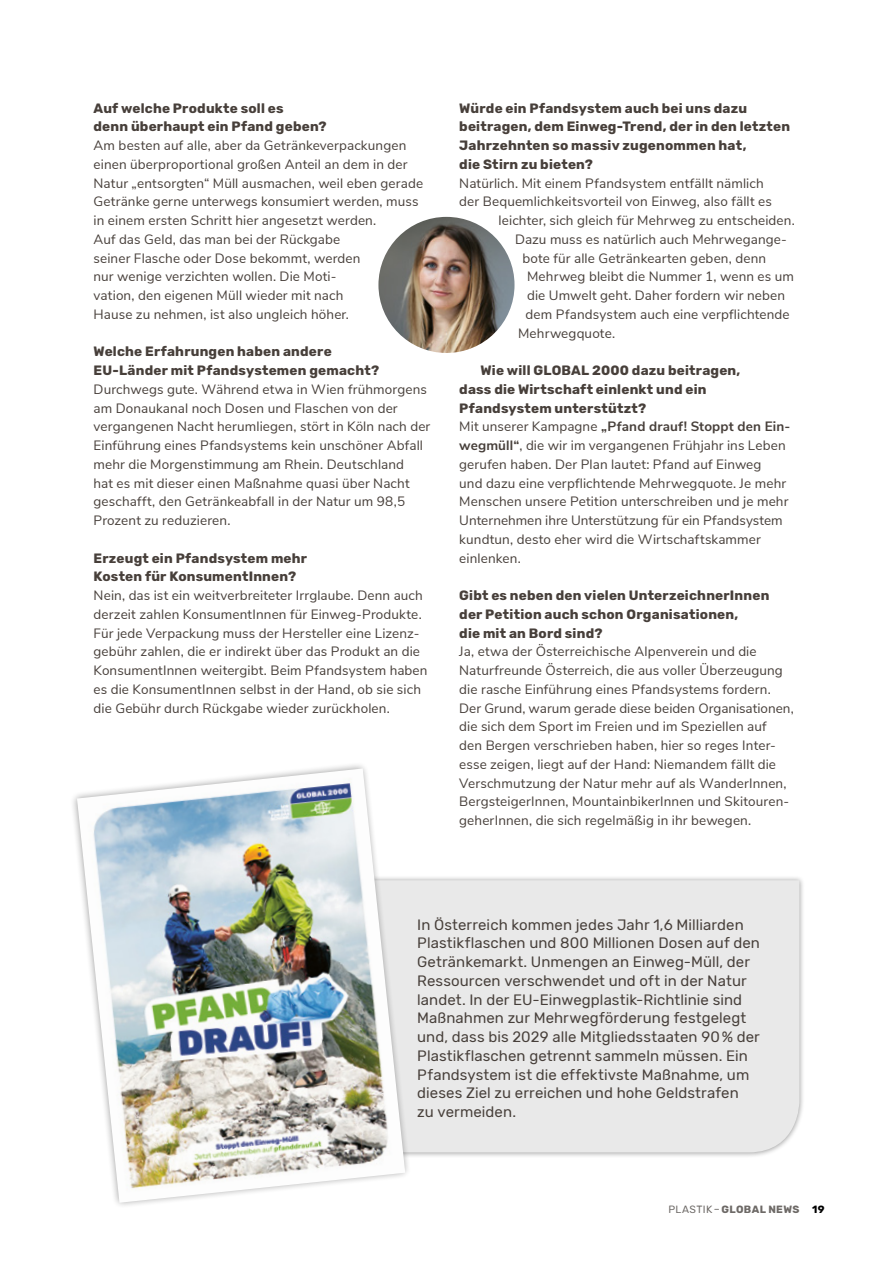
<style>
.page{position:relative;width:893px;height:1263px;background:#fff}
.page>*{position:absolute;margin:0;border:0;box-sizing:border-box;transform-origin:0 0}
.t1{font:15px/18.8px "Rubik";letter-spacing:.005em;color:#473f3a}
.t2{font:13.5px/18.8px "Nunito Sans";letter-spacing:.01em;color:#473f3a}
.t3{font:700 13.5px/18.8px "Rubik";letter-spacing:.015em;color:#473f3a}
.t4{font:700 10.5px "Rubik";letter-spacing:.035em;color:#6d6966}
.s1{font-weight:700}
.s2{font-weight:400}
.s3{color:#000}
</style>
<div class="page">
<img style="left:378px;top:217px;width:136px;height:136px;border-radius:68px">
<div style="left:248px;top:875px;width:557px;height:283px;background:#000;opacity:.4"></div>
<div style="left:413px;top:880px;width:386px;height:272px;background:#e9e9e9"></div>
<svg style="left:73px;top:765px;width:340px;height:441px"></svg>
<img style="left:77px;top:768px;width:328px;height:435px">
<p class="t3" style="left:94px;top:99px;width:235px">Auf welche Produkte soll es<br>denn überhaupt ein Pfand geben?</p>
<p class="t2" style="left:94px;top:135px;width:331px">Am besten auf alle, aber da Getränkeverpackungen einen überproportional großen Anteil an dem in der Natur „entsorgten“ Müll ausmachen, weil eben gerade Getränke gerne unterwegs konsumiert werden, muss in einem ersten Schritt hier angesetzt werden.<br>Auf das Geld, das man bei der Rückgabe<br>seiner Flasche oder Dose bekommt, werden<br>nur wenige verzichten wollen. Die Moti-<br>vation, den eigenen Müll wieder mit nach<br>Hause zu nehmen, ist also ungleich höher.</p>
<p class="t3" style="left:94px;top:343px;width:287px">Welche Erfahrungen haben andere<br>EU-Länder mit Pfandsystemen gemacht?</p>
<p class="t2" style="left:94px;top:379px;width:338px">Durchwegs gute. Während etwa in Wien frühmorgens am Donaukanal noch Dosen und Flaschen von der vergangenen Nacht herumliegen, stört in Köln nach der Einführung eines Pfandsystems kein unschöner Abfall mehr die Morgenstimmung am Rhein. Deutschland<br>hat es mit dieser einen Maßnahme quasi über Nacht geschafft, den Getränkeabfall in der Natur um 98,5<br>Prozent zu reduzieren.</p>
<p class="t3" style="left:94px;top:549px;width:215px">Erzeugt ein Pfandsystem mehr<br>Kosten für KonsumentInnen?</p>
<p class="t2" style="left:94px;top:585px;width:336px">Nein, das ist ein weitverbreiteter Irrglaube. Denn auch derzeit zahlen KonsumentInnen für Einweg-Produkte.<br>Für jede Verpackung muss der Hersteller eine Lizenz&shy;gebühr zahlen, die er indirekt über das Produkt an die KonsumentInnen weitergibt. Beim Pfandsystem haben es die KonsumentInnen selbst in der Hand, ob sie sich die Gebühr durch Rückgabe wieder zurückholen.</p>
<p class="t3" style="left:459px;top:99px;width:332px">Würde ein Pfandsystem auch bei uns dazu beitragen, dem Einweg-Trend, der in den letzten Jahrzehnten so massiv zugenommen hat,<br>die Stirn zu bieten?</p>
<p class="t2" style="left:459px;top:173px;width:306px">Natürlich. Mit einem Pfandsystem entfällt nämlich</p>
<p class="t2" style="left:459px;top:191px;width:314px">der Bequemlichkeitsvorteil von Einweg, also fällt es</p>
<p class="t2" style="left:499px;top:210px;width:298px">leichter, sich gleich für Mehrweg zu entscheiden.</p>
<p class="t2" style="left:515px;top:229px;width:273px">Dazu muss es natürlich auch Mehrwegange-</p>
<p class="t2" style="left:523px;top:248px;width:245px">bote für alle Getränkearten geben, denn</p>
<p class="t2" style="left:527px;top:266px;width:268px">Mehrweg bleibt die Nummer 1, wenn es um</p>
<p class="t2" style="left:527px;top:285px;width:260px">die Umwelt geht. Daher fordern wir neben</p>
<p class="t2" style="left:526px;top:304px;width:266px">dem Pfandsystem auch eine verpflichtende</p>
<p class="t2" style="left:518px;top:323px;width:99px">Mehrwegquote.</p>
<p class="t3" style="left:459px;top:361px;width:283px;text-indent:21px">Wie will GLOBAL 2000 dazu beitragen, dass die Wirtschaft einlenkt und ein<br>Pfandsystem unterstützt?</p>
<p class="t2" style="left:459px;top:416px;width:333px">Mit unserer Kampagne <span class="s1">„Pfand drauf! Stoppt den Ein&shy;wegmüll“</span>, die wir im vergangenen Frühjahr ins Leben gerufen haben. Der Plan lautet: Pfand auf Einweg<br>und dazu eine verpflichtende Mehrwegquote. Je mehr Menschen unsere Petition unterschreiben und je mehr Unternehmen ihre Unterstützung für ein Pfandsystem kundtun, desto eher wird die Wirtschaftskammer einlenken.</p>
<p class="t3" style="left:459px;top:586px;width:312px">Gibt es neben den vielen UnterzeichnerInnen der Petition auch schon Organisationen,<br>die mit an Bord sind?</p>
<p class="t2" style="left:459px;top:641px;width:336px">Ja, etwa der Österreichische Alpenverein und die Naturfreunde Österreich, die aus voller Überzeugung die rasche Einführung eines Pfandsystems fordern.<br>Der Grund, warum gerade diese beiden Organisationen, die sich dem Sport im Freien und im Speziellen auf<br>den Bergen verschrieben haben, hier so reges Inter&shy;esse zeigen, liegt auf der Hand: Niemandem fällt die Verschmutzung der Natur mehr auf als WanderInnen, BergsteigerInnen, MountainbikerInnen und Skitouren&shy;geherInnen, die sich regelmäßig in ihr bewegen.</p>
<p class="t1" style="left:417px;top:915px;width:344px">In Österreich kommen jedes Jahr 1,6 Milliarden Plastikflaschen und 800 Millionen Dosen auf den Getränkemarkt. Unmengen an Einweg-Müll, der Ressourcen verschwendet und oft in der Natur landet. In der EU-Einwegplastik-Richtlinie sind Maßnahmen zur Mehrwegförderung festgelegt und, dass bis 2029 alle Mitgliedsstaaten 90% der Plastikflaschen getrennt sammeln müssen. Ein Pfandsystem ist die effektivste Maßnahme, um dieses Ziel zu erreichen und hohe Geldstrafen<br>zu vermeiden.</p>
<p class="t4" style="left:668px;top:1203px;width:158px"><span class="s2">PLASTIK–</span>GLOBAL NEWS <span class="s3">19</span></p>
</div>
